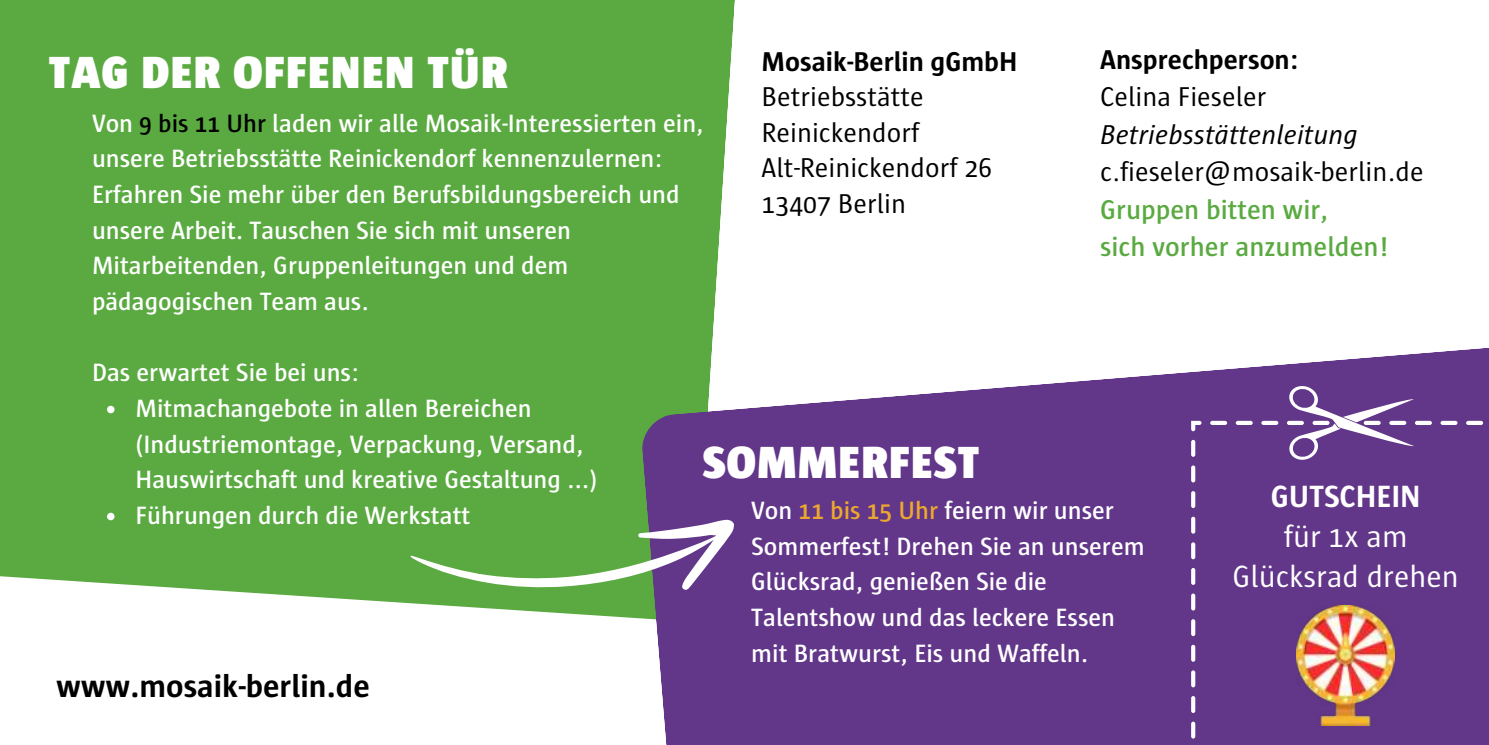
<style>
.page{position:relative;width:1489px;height:745px;background:#fff}
.page>*{position:absolute;margin:0;border:0;box-sizing:border-box;transform-origin:0 0}
.t1{font:900 46px "Sun";letter-spacing:.02em;color:#fff}
.t2{font:700 32.5px "Sun";color:#000}
.t3{font:31.5px/40.2px "Sun";color:#fff;text-align:center}
.t4{font:700 31.5px "Sun";color:#fff}
.t5{font:27.75px/35.5px "Sun";color:#000}
.t6{font:600 27.75px/37.5px "Sun";color:#5aaa41}
.t7{font:700 27.75px "Sun";color:#000}
.t8{font:italic 27.75px "Sun";color:#000}
.t9{font:600 25.5px/35.5px "Sun";color:#fff}
.s1{color:#000}
.s2{color:#eca82e}
</style>
<div class="page">
<div style="left:0;top:0;width:735px;height:619px;background:#5aaa41"></div>
<svg style="left:641px;top:346px;width:848px;height:398px;fill:#623689"></svg>
<svg style="left:1191px;top:440px;width:4px;height:16px"></svg>
<svg style="left:1191px;top:465px;width:4px;height:17px"></svg>
<svg style="left:1191px;top:491px;width:4px;height:17px"></svg>
<svg style="left:1191px;top:516px;width:4px;height:17px"></svg>
<svg style="left:1191px;top:542px;width:4px;height:17px"></svg>
<svg style="left:1191px;top:567px;width:4px;height:17px"></svg>
<svg style="left:1191px;top:593px;width:4px;height:17px"></svg>
<svg style="left:1191px;top:619px;width:4px;height:17px"></svg>
<svg style="left:1191px;top:644px;width:4px;height:17px"></svg>
<svg style="left:1191px;top:670px;width:4px;height:17px"></svg>
<svg style="left:1191px;top:695px;width:4px;height:17px"></svg>
<svg style="left:1191px;top:721px;width:4px;height:17px"></svg>
<svg style="left:1191px;top:420px;width:10px;height:11px"></svg>
<div style="left:1210px;top:420px;width:17px;height:5px;background:#fff;border-radius:2px"></div>
<div style="left:1236px;top:420px;width:17px;height:5px;background:#fff;border-radius:2px"></div>
<div style="left:1261px;top:420px;width:17px;height:5px;background:#fff;border-radius:2px"></div>
<div style="left:1415px;top:420px;width:17px;height:5px;background:#fff;border-radius:2px"></div>
<div style="left:1440px;top:420px;width:17px;height:5px;background:#fff;border-radius:2px"></div>
<div style="left:1466px;top:420px;width:17px;height:5px;background:#fff;border-radius:2px"></div>
<svg style="left:1287px;top:384px;width:127px;height:77px"></svg>
<svg style="left:107px;top:405px;width:8px;height:8px"></svg>
<svg style="left:107px;top:512px;width:8px;height:8px"></svg>
<img style="left:1296px;top:605px;width:98px;height:120px">
<svg style="left:410px;top:519px;width:324px;height:73px"></svg>
<h1 class="t1" style="left:49px;top:47px;width:460px">TAG DER OFFENEN TÜR</h1>
<p class="t9" style="left:92px;top:105px;width:613px">Von <span class="s1">9 bis 11 Uhr</span> laden wir alle Mosaik-Interessierten ein, unsere Betriebsstätte Reinickendorf kennenzulernen:<br>Erfahren Sie mehr über den Berufsbildungsbereich und unsere Arbeit. Tauschen Sie sich mit unseren Mitarbeitenden, Gruppenleitungen und dem pädagogischen Team aus.</p>
<p class="t7" style="left:761px;top:46px;width:257px">Mosaik-Berlin gGmbH</p>
<p class="t5" style="left:761px;top:79px;width:232px">Betriebsstätte<br>Reinickendorf<br>Alt-Reinickendorf 26<br>13407 Berlin</p>
<p class="t7" style="left:1100px;top:44px;width:200px">Ansprechperson:</p>
<p class="t5" style="left:1100px;top:79px;width:168px">Celina Fieseler</p>
<p class="t8" style="left:1100px;top:119px;width:259px">Betriebsstättenleitung</p>
<p class="t5" style="left:1100px;top:154px;width:325px">c.fieseler@mosaik-berlin.de</p>
<p class="t6" style="left:1100px;top:190px;width:290px">Gruppen bitten wir,<br>sich vorher anzumelden!</p>
<p class="t9" style="left:136px;top:355px;width:463px;text-indent:-44px">Das erwartet Sie bei uns:<br>Mitmachangebote in allen Bereichen (Industriemontage, Verpackung, Versand, Hauswirtschaft und kreative Gestaltung ...)<br>Führungen durch die Werkstatt</p>
<p class="t2" style="left:56px;top:667px;width:315px">www.mosaik-berlin.de</p>
<h1 class="t1" style="left:703px;top:437px;width:278px">SOMMERFEST</h1>
<p class="t9" style="left:751px;top:492px;width:395px">Von <span class="s2">11 bis 15 Uhr</span> feiern wir unser<br>Sommerfest! Drehen Sie an unserem<br>Glücksrad, genießen Sie die<br>Talentshow und das leckere Essen mit Bratwurst, Eis und Waffeln.</p>
<p class="t4" style="left:1271px;top:478px;width:151px">GUTSCHEIN</p>
<p class="t3" style="left:1232px;top:516px;width:228px">für 1x am<br>Glücksrad drehen</p>
</div>
